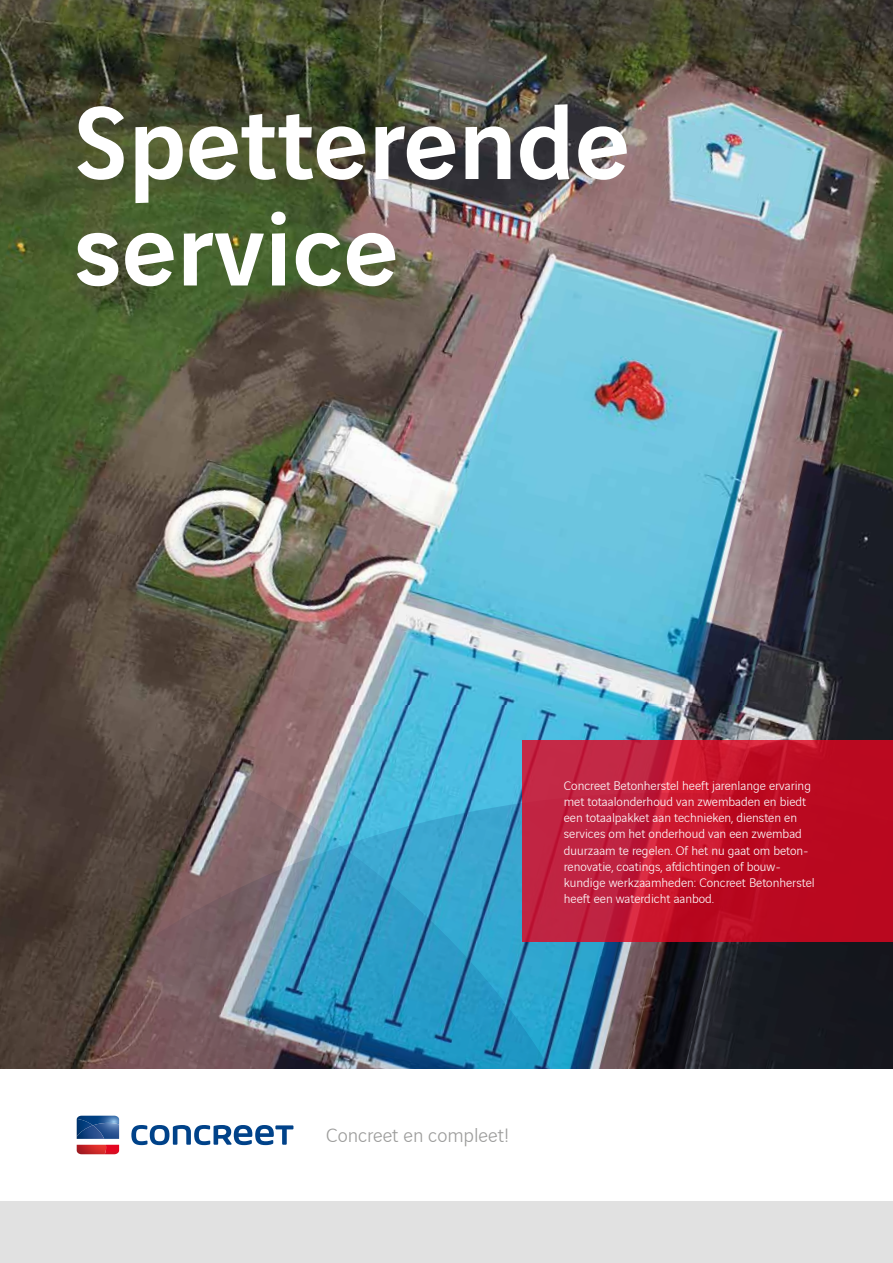
<style>
.page{position:relative;width:893px;height:1263px;background:#fff}
.page>*{position:absolute;margin:0;border:0;box-sizing:border-box;transform-origin:0 0}
.t1{font:500 111px/106.5px "Vinci Sans";color:#fff}
.t2{font:300 21px "Vinci Sans";color:#9d9d9c}
.t3{font:300 13.5px/16.2px "Vinci Sans";color:#fff}
</style>
<div class="page">
<img style="left:0;top:0;width:893px;height:740px">
<svg style="left:589px;top:942px;width:304px;height:126px;background:#252831"></svg>
<img style="left:0;top:705px;width:589px;height:363px">
<svg style="left:522px;top:740px;width:371px;height:202px;background:#bf142e"></svg>
<div style="left:0;top:1201px;width:893px;height:62px;background:#e1e1e1"></div>
<svg style="left:131px;top:1125px;width:162px;height:20px"></svg>
<svg style="left:77px;top:1116px;width:43px;height:39px"></svg>
<img style="left:77px;top:1125px;width:27px;height:14px">
<h1 class="t1" style="left:74px;top:79px;width:556px">Spetterende service</h1>
<p class="t3" style="left:564px;top:776px;width:252px">Concreet Betonherstel heeft jarenlange ervaring met totaalonderhoud van zwembaden en biedt een totaalpakket aan technieken, diensten en services om het onderhoud van een zwembad duurzaam te regelen. Of het nu gaat om beton&shy;renovatie, coatings, afdichtingen of bouw&shy;kundige werkzaamheden: Concreet Betonherstel heeft een waterdicht aanbod.</p>
<h2 class="t2" style="left:326px;top:1120px;width:185px">Concreet en compleet!</h2>
</div>
